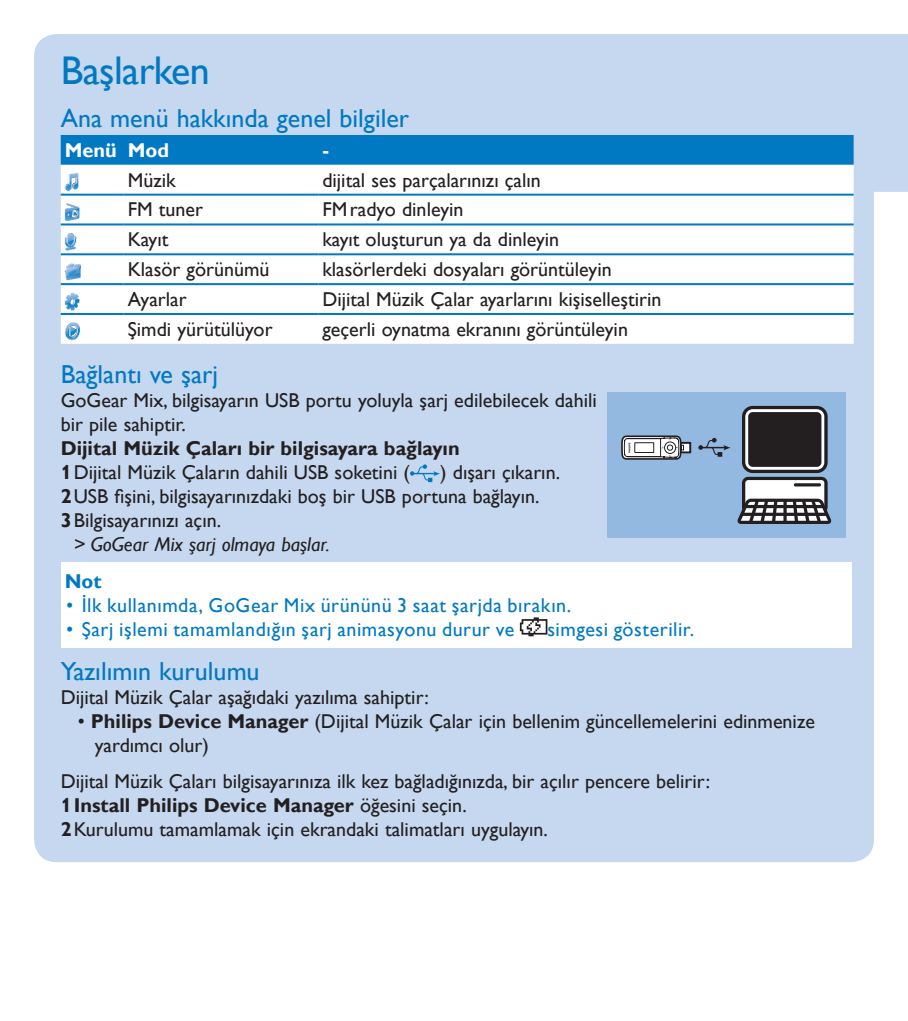
<style>
.page{position:relative;width:908px;height:1021px;background:#fff}
.page>*{position:absolute;margin:0;border:0;box-sizing:border-box;transform-origin:0 0}
.t1{font:40px "Gill Sans Alt One WGL";letter-spacing:-.015em;color:#0079c2}
.t2{font:26px "Gill Sans Alt One WGL";color:#0079c2}
.t3{font:20px/24px "Gill Sans Alt One WGL";color:#231f20}
.t4{font:20px "Gill Sans Alt One WGL";letter-spacing:.025em;color:#0079c2}
.t5{font:700 20px/24px "Gill Sans Alt One WGL";color:#231f20}
.t6{font:italic 20px "Gill Sans Alt One WGL";color:#231f20}
.t7{font:700 20px "Gill Sans Alt One WGL";color:#fff}
.t8{font:700 20px "Gill Sans Alt One WGL";color:#0079c2}
.s1{font-weight:400}
.s2{font-weight:700}
.s3{font-family:"Gill Alt One"}
.s4{font-family:"Gill Sans Alt One WGL Light"}
</style>
<div class="page">
<div style="left:34px;top:34px;width:839px;height:828px;background:#c6d8ef;border-radius:23px"></div>
<svg style="left:61px;top:34px;width:846px;height:158px"></svg>
<div style="left:61px;top:165px;width:792px;height:179px;background:#fff"></div>
<hr style="left:61px;top:223px;width:63px;height:2px;background:#0079c2">
<hr style="left:124px;top:223px;width:194px;height:2px;background:#0079c2">
<hr style="left:318px;top:223px;width:535px;height:2px;background:#0079c2">
<hr style="left:61px;top:253px;width:63px;height:2px;background:#0079c2">
<hr style="left:124px;top:253px;width:194px;height:2px;background:#0079c2">
<hr style="left:318px;top:253px;width:535px;height:2px;background:#0079c2">
<hr style="left:61px;top:283px;width:63px;height:2px;background:#0079c2">
<hr style="left:124px;top:283px;width:194px;height:2px;background:#0079c2">
<hr style="left:318px;top:283px;width:535px;height:2px;background:#0079c2">
<hr style="left:61px;top:313px;width:63px;height:2px;background:#0079c2">
<hr style="left:124px;top:313px;width:194px;height:2px;background:#0079c2">
<hr style="left:318px;top:313px;width:535px;height:2px;background:#0079c2">
<hr style="left:61px;top:194px;width:63px;height:2px;background:#0079c2">
<hr style="left:124px;top:194px;width:194px;height:2px;background:#0079c2">
<hr style="left:318px;top:194px;width:535px;height:2px;background:#0079c2">
<img style="left:65px;top:173px;width:13px;height:18px">
<img style="left:65px;top:203px;width:14px;height:18px">
<img style="left:65px;top:233px;width:11px;height:18px">
<img style="left:65px;top:263px;width:16px;height:17px">
<img style="left:65px;top:293px;width:14px;height:17px">
<img style="left:65px;top:322px;width:15px;height:18px">
<svg style="left:410px;top:464px;width:30px;height:18px"></svg>
<div style="left:61px;top:562px;width:789px;height:86px;background:#fff"></div>
<svg style="left:519px;top:617px;width:28px;height:19px"></svg>
<div style="left:607px;top:392px;width:238px;height:145px;background:#94b9e1"></div>
<svg style="left:737px;top:406px;width:93px;height:118px;background:#686a6f"></svg>
<svg style="left:698px;top:438px;width:32px;height:18px"></svg>
<div style="left:679px;top:442px;width:12px;height:11px;background:#fff;border:2px solid #231f20"></div>
<div style="left:679px;top:442px;width:11px;height:10px;border:1px solid #231f20"></div>
<svg style="left:621px;top:435px;width:63px;height:25px;background:#a6a7aa"></svg>
<h1 class="t1" style="left:61px;top:43px;width:150px">Başlarken</h1>
<h2 class="t2" style="left:61px;top:100px;width:350px">Ana menü hakkında genel bilgiler</h2>
<p class="t7" style="left:65px;top:136px;width:106px">Menü Mod</p>
<p class="t7" style="left:322px;top:136px;width:8px">-</p>
<p class="t3" style="left:128px;top:168px;width:49px">Müzik</p>
<p class="t3" style="left:322px;top:168px;width:220px">dijital ses parçalarınızı çalın</p>
<p class="t3" style="left:128px;top:197px;width:77px">FM tuner</p>
<p class="t3" style="left:322px;top:197px;width:143px">FMradyo dinleyin</p>
<p class="t3" style="left:128px;top:227px;width:42px">Kayıt</p>
<p class="t3" style="left:322px;top:227px;width:238px">kayıt oluşturun ya da dinleyin</p>
<p class="t3" style="left:128px;top:257px;width:143px">Klasör görünümü</p>
<p class="t3" style="left:322px;top:257px;width:291px">klasörlerdeki dosyaları görüntüleyin</p>
<p class="t3" style="left:128px;top:287px;width:60px">Ayarlar</p>
<p class="t3" style="left:322px;top:287px;width:340px">Dijital Müzik Çalar ayarlarını kişiselleştirin</p>
<p class="t3" style="left:128px;top:317px;width:146px">Şimdi yürütülüyor</p>
<p class="t3" style="left:322px;top:317px;width:307px">geçerli oynatma ekranını görüntüleyin</p>
<h2 class="t2" style="left:61px;top:356px;width:159px">Bağlantı ve şarj</h2>
<p class="t3" style="left:61px;top:388px;width:537px">GoGear Mix, bilgisayarın USB portu yoluyla şarj edilebilecek dahili bir pile sahiptir.</p>
<p class="t5" style="left:61px;top:436px;width:400px">Dijital Müzik Çaları bir bilgisayara bağlayın<br>1<span class="s1">Dijital Müzik Çaların dahili USB soketini (</span></p>
<p class="t3" style="left:440px;top:460px;width:121px">) dışarı çıkarın.</p>
<p class="t3" style="left:61px;top:484px;width:480px"><span class="s2">2</span>USB fişini, bilgisayarınızdaki boş bir USB portuna bağlayın.</p>
<p class="t3" style="left:61px;top:508px;width:162px"><span class="s2">3</span>Bilgisayarınızı açın.</p>
<p class="t6" style="left:74px;top:530px;width:257px"><span class="s3">&gt;</span> GoGear Mix şarj olmaya başlar.</p>
<p class="t8" style="left:65px;top:568px;width:38px">Not</p>
<p class="t4" style="left:65px;top:592px;width:508px"><span class="s4">•</span> İlk kullanımda, GoGear Mix ürününü 3 saat şarjda bırakın.</p>
<p class="t4" style="left:65px;top:616px;width:451px"><span class="s4">•</span> Şarj işlemi tamamlandığın şarj animasyonu durur ve</p>
<p class="t4" style="left:547px;top:616px;width:148px">simgesi gösterilir.</p>
<h2 class="t2" style="left:61px;top:653px;width:200px">Yazılımın kurulumu</h2>
<p class="t3" style="left:61px;top:684px;width:369px">Dijital Müzik Çalar aşağıdaki yazılıma sahiptir:</p>
<p class="t3" style="left:95px;top:708px;width:721px;text-indent:-17px">• <span class="s2">Philips Device Manager</span> (Dijital Müzik Çalar için bellenim güncellemelerini edinmenize yardımcı olur)</p>
<p class="t3" style="left:61px;top:768px;width:650px">Dijital Müzik Çaları bilgisayarınıza ilk kez bağladığınızda, bir açılır pencere belirir:<br><span class="s2">1Install Philips Device Manager</span> öğesini seçin.<br><span class="s2">2</span>Kurulumu tamamlamak için ekrandaki talimatları uygulayın.</p>
</div>
